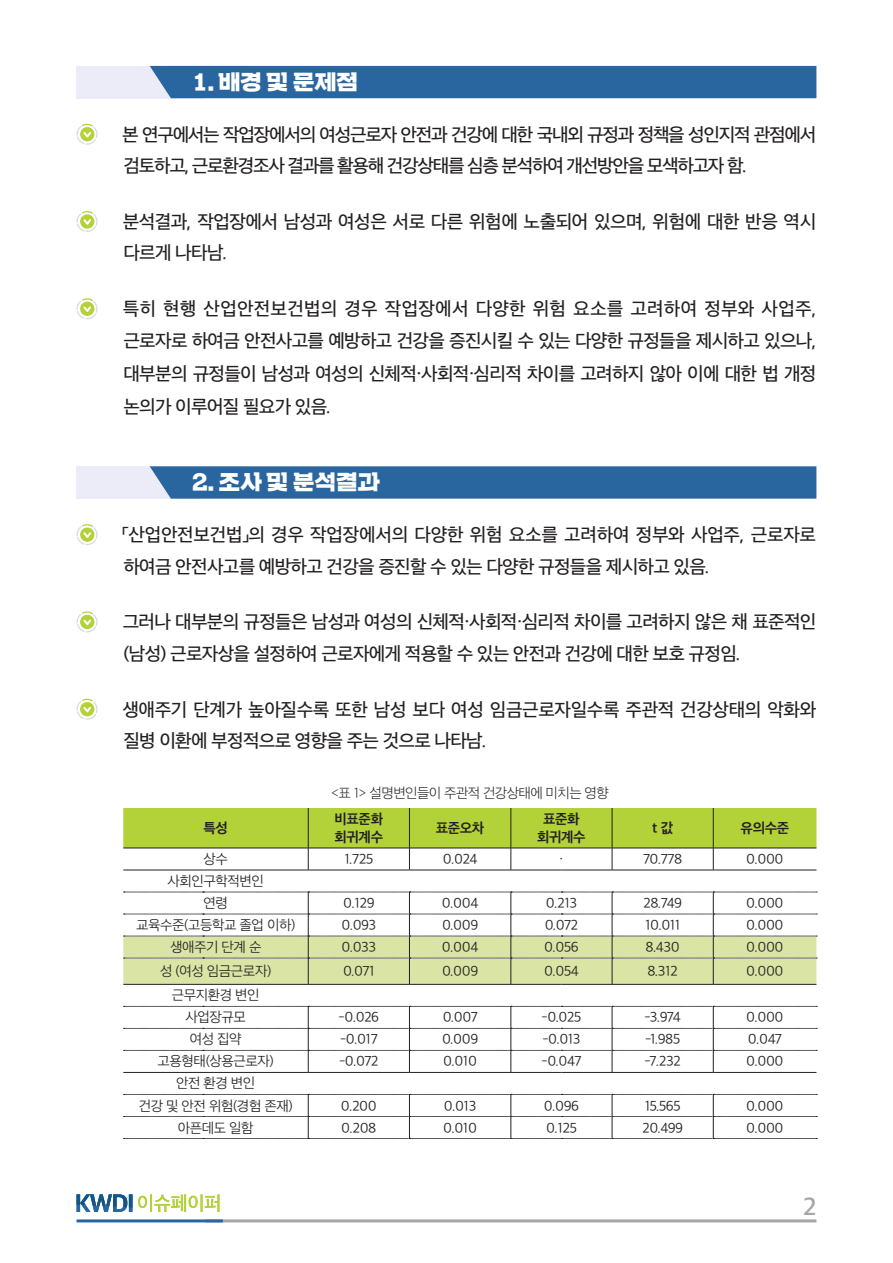
<style>
.page{position:relative;width:893px;height:1263px;background:#fff}
.page>*{position:absolute;margin:0;border:0;box-sizing:border-box;transform-origin:0 0}
.t1{font:24px "SD Gothic Neoa f Sm";color:#a6a6a6}
.소제목{font:22.5px "SD Godeun Buri";letter-spacing:-.04em;color:#fff}
.본문제목{font:18px/32.5px "SD Gothic Neoa e Md";letter-spacing:-.04em;color:#231f20}
.본문제목-2{font:18px/31.5px "SD Gothic Neoa e Md";letter-spacing:-.07em;color:#231f20}
.본문제목-3{font:18px/31.5px "SD Gothic Neoa e Md";letter-spacing:-.015em;color:#231f20}
.본문제목-4{font:18px/31.5px "SD Gothic Neoa e Md";letter-spacing:-.02em;color:#231f20}
.표_본문{font:13.5px "SD Gothic Neoa c Lt";letter-spacing:-.03em;color:#231f20}
.표-강조{font:13.5px "SD Gothic Neoa g Bd";letter-spacing:-.03em;color:#231f20}
.표제목{font:13.5px "SD Gothic Neoa b Ult Lt";letter-spacing:-.04em;color:#231f20}
</style>
<div class="page">
<svg style="left:77px;top:1194px;width:55px;height:18px"></svg>
<svg style="left:138px;top:1194px;width:81px;height:18px"></svg>
<hr style="left:205px;top:1219px;width:611px;height:3px;background:#a6a6a6">
<hr style="left:77px;top:1219px;width:146px;height:3px;background:#2966a0">
<div style="left:77px;top:66px;width:128px;height:32px;background:#ececf9"></div>
<div style="left:150px;top:66px;width:666px;height:32px;background:#2966a0"></div>
<svg style="left:76px;top:124px;width:21px;height:21px"></svg>
<svg style="left:76px;top:211px;width:21px;height:21px"></svg>
<svg style="left:76px;top:298px;width:21px;height:22px"></svg>
<div style="left:77px;top:466px;width:128px;height:33px;background:#ececf9"></div>
<svg style="left:150px;top:466px;width:666px;height:33px;background:#306ba3"></svg>
<svg style="left:76px;top:524px;width:21px;height:21px"></svg>
<svg style="left:76px;top:611px;width:21px;height:22px"></svg>
<svg style="left:76px;top:699px;width:21px;height:21px"></svg>
<svg style="left:123px;top:808px;width:693px;height:62px"></svg>
<hr style="left:123px;top:984px;width:80px;height:1px;background:#231f20">
<hr style="left:203px;top:984px;width:105px;height:1px;background:#231f20">
<hr style="left:308px;top:984px;width:101px;height:1px;background:#231f20">
<hr style="left:409px;top:984px;width:102px;height:1px;background:#231f20">
<hr style="left:511px;top:984px;width:50px;height:1px;background:#231f20">
<hr style="left:561px;top:984px;width:51px;height:1px;background:#231f20">
<hr style="left:612px;top:984px;width:101px;height:1px;background:#231f20">
<hr style="left:713px;top:984px;width:103px;height:1px;background:#231f20">
<hr style="left:123px;top:848px;width:80px;height:1px;background:#231f20">
<hr style="left:203px;top:848px;width:105px;height:1px;background:#231f20">
<hr style="left:308px;top:848px;width:101px;height:1px;background:#231f20">
<hr style="left:409px;top:848px;width:102px;height:1px;background:#231f20">
<hr style="left:511px;top:848px;width:50px;height:1px;background:#231f20">
<hr style="left:561px;top:848px;width:51px;height:1px;background:#231f20">
<hr style="left:612px;top:848px;width:101px;height:1px;background:#231f20">
<hr style="left:713px;top:848px;width:103px;height:1px;background:#231f20">
<hr style="left:123px;top:1072px;width:80px;height:1px;background:#231f20">
<hr style="left:203px;top:1072px;width:105px;height:1px;background:#231f20">
<hr style="left:308px;top:1072px;width:101px;height:1px;background:#231f20">
<hr style="left:409px;top:1072px;width:102px;height:1px;background:#231f20">
<hr style="left:511px;top:1072px;width:50px;height:1px;background:#231f20">
<hr style="left:561px;top:1072px;width:51px;height:1px;background:#231f20">
<hr style="left:612px;top:1072px;width:101px;height:1px;background:#231f20">
<hr style="left:713px;top:1072px;width:103px;height:1px;background:#231f20">
<hr style="left:308px;top:808px;width:1px;height:40px;background:#231f20">
<hr style="left:123px;top:870px;width:80px;height:1px;background:#231f20">
<hr style="left:203px;top:870px;width:105px;height:1px;background:#231f20">
<hr style="left:308px;top:870px;width:101px;height:1px;background:#231f20">
<hr style="left:409px;top:870px;width:102px;height:1px;background:#231f20">
<hr style="left:511px;top:870px;width:50px;height:1px;background:#231f20">
<hr style="left:561px;top:870px;width:51px;height:1px;background:#231f20">
<hr style="left:612px;top:870px;width:101px;height:1px;background:#231f20">
<hr style="left:713px;top:870px;width:103px;height:1px;background:#231f20">
<svg style="left:123px;top:892px;width:694px;height:92px"></svg>
<svg style="left:124px;top:1006px;width:693px;height:66px"></svg>
<svg style="left:124px;top:1094px;width:693px;height:45px"></svg>
<p class="소제목" style="left:191px;top:71px;width:168px">1. 배경 및 문제점</p>
<p class="본문제목-2" style="left:122px;top:118px;width:696px">본 연구에서는 작업장에서의 여성근로자 안전과 건강에 대한 국내외 규정과 정책을 성인지적 관점에서 검토하고, 근로환경조사 결과를 활용해 건강상태를 심층 분석하여 개선방안을 모색하고자 함.</p>
<p class="본문제목" style="left:123px;top:206px;width:695px;line-height:31.5px">분석결과, 작업장에서 남성과 여성은 서로 다른 위험에 노출되어 있으며, 위험에 대한 반응 역시 다르게 나타남.</p>
<p class="본문제목" style="left:123px;top:292px;width:695px;text-align:justify">특히 현행 산업안전보건법의 경우 작업장에서 다양한 위험 요소를 고려하여 정부와 사업주, 근로자로 하여금 안전사고를 예방하고 건강을 증진시킬 수 있는 다양한 규정들을 제시하고 있으나, 대부분의 규정들이 남성과 여성의 신체적·사회적·심리적 차이를 고려하지 않아 이에 대한 법 개정 논의가 이루어질 필요가 있음.</p>
<p class="소제목" style="left:191px;top:471px;width:190px">2. 조사 및 분석결과</p>
<p class="본문제목-3" style="left:122px;top:519px;width:695px">「산업안전보건법」의 경우 작업장에서의 다양한 위험 요소를 고려하여 정부와 사업주, 근로자로 하여금 안전사고를 예방하고 건강을 증진할 수 있는 다양한 규정들을 제시하고 있음.</p>
<p class="본문제목" style="left:123px;top:606px;width:695px;line-height:31.5px">그러나 대부분의 규정들은 남성과 여성의 신체적·사회적·심리적 차이를 고려하지 않은 채 표준적인 (남성) 근로자상을 설정하여 근로자에게 적용할 수 있는 안전과 건강에 대한 보호 규정임.</p>
<p class="본문제목-4" style="left:122px;top:693px;width:695px">생애주기 단계가 높아질수록 또한 남성 보다 여성 임금근로자일수록 주관적 건강상태의 악화와 질병 이환에 부정적으로 영향을 주는 것으로 나타남.</p>
<p class="표제목" style="left:331px;top:786px;width:279px">&lt;표 1&gt; 설명변인들이 주관적 건강상태에 미치는 영향</p>
<p class="표-강조" style="left:204px;top:821px;width:26px">특성</p>
<p class="표-강조" style="left:335px;top:812px;width:50px">비표준화</p>
<p class="표-강조" style="left:335px;top:830px;width:50px">회귀계수</p>
<p class="표-강조" style="left:543px;top:812px;width:38px">표준화</p>
<p class="표-강조" style="left:537px;top:830px;width:50px">회귀계수</p>
<p class="표-강조" style="left:436px;top:821px;width:50px">표준오차</p>
<p class="표-강조" style="left:652px;top:821px;width:22px">t 값</p>
<p class="표-강조" style="left:741px;top:821px;width:50px">유의수준</p>
<p class="표_본문" style="left:204px;top:852px;width:26px">상수</p>
<p class="표_본문" style="left:345px;top:852px;width:30px">1.725</p>
<p class="표_본문" style="left:443px;top:852px;width:36px">0.024</p>
<p class="표_본문" style="left:559px;top:852px;width:6px">·</p>
<p class="표_본문" style="left:643px;top:852px;width:41px">70.778</p>
<p class="표_본문" style="left:746px;top:852px;width:39px">0.000</p>
<p class="표_본문" style="left:168px;top:874px;width:98px">사회인구학적변인</p>
<p class="표_본문" style="left:204px;top:896px;width:26px">연령</p>
<p class="표_본문" style="left:343px;top:896px;width:33px">0.129</p>
<p class="표_본문" style="left:442px;top:896px;width:38px">0.004</p>
<p class="표_본문" style="left:546px;top:896px;width:33px">0.213</p>
<p class="표_본문" style="left:643px;top:896px;width:40px">28.749</p>
<p class="표_본문" style="left:746px;top:896px;width:39px">0.000</p>
<p class="표_본문" style="left:136px;top:918px;width:161px">교육수준(고등학교 졸업 이하)</p>
<p class="표_본문" style="left:341px;top:918px;width:36px">0.093</p>
<p class="표_본문" style="left:442px;top:918px;width:38px">0.009</p>
<p class="표_본문" style="left:545px;top:918px;width:35px">0.072</p>
<p class="표_본문" style="left:645px;top:918px;width:37px">10.011</p>
<p class="표_본문" style="left:746px;top:918px;width:39px">0.000</p>
<p class="표_본문" style="left:170px;top:940px;width:93px">생애주기 단계 순</p>
<p class="표_본문" style="left:342px;top:940px;width:36px">0.033</p>
<p class="표_본문" style="left:442px;top:940px;width:38px">0.004</p>
<p class="표_본문" style="left:544px;top:940px;width:36px">0.056</p>
<p class="표_본문" style="left:645px;top:940px;width:36px">8.430</p>
<p class="표_본문" style="left:746px;top:940px;width:39px">0.000</p>
<p class="표_본문" style="left:160px;top:964px;width:113px">성 (여성 임금근로자)</p>
<p class="표_본문" style="left:343px;top:964px;width:33px">0.071</p>
<p class="표_본문" style="left:442px;top:964px;width:38px">0.009</p>
<p class="표_본문" style="left:544px;top:964px;width:36px">0.054</p>
<p class="표_본문" style="left:647px;top:964px;width:32px">8.312</p>
<p class="표_본문" style="left:746px;top:964px;width:39px">0.000</p>
<p class="표_본문" style="left:172px;top:988px;width:89px">근무지환경 변인</p>
<p class="표_본문" style="left:186px;top:1010px;width:62px">사업장규모</p>
<p class="표_본문" style="left:339px;top:1010px;width:42px">-0.026</p>
<p class="표_본문" style="left:443px;top:1010px;width:36px">0.007</p>
<p class="표_본문" style="left:542px;top:1010px;width:41px">-0.025</p>
<p class="표_본문" style="left:644px;top:1010px;width:38px">-3.974</p>
<p class="표_본문" style="left:746px;top:1010px;width:39px">0.000</p>
<p class="표_본문" style="left:190px;top:1032px;width:53px">여성 집약</p>
<p class="표_본문" style="left:340px;top:1032px;width:39px">-0.017</p>
<p class="표_본문" style="left:442px;top:1032px;width:38px">0.009</p>
<p class="표_본문" style="left:542px;top:1032px;width:40px">-0.013</p>
<p class="표_본문" style="left:645px;top:1032px;width:37px">-1.985</p>
<p class="표_본문" style="left:748px;top:1032px;width:36px">0.047</p>
<p class="표_본문" style="left:158px;top:1055px;width:118px">고용형태(상용근로자)</p>
<p class="표_본문" style="left:339px;top:1055px;width:41px">-0.072</p>
<p class="표_본문" style="left:443px;top:1055px;width:35px">0.010</p>
<p class="표_본문" style="left:541px;top:1055px;width:41px">-0.047</p>
<p class="표_본문" style="left:645px;top:1055px;width:38px">-7.232</p>
<p class="표_본문" style="left:746px;top:1055px;width:39px">0.000</p>
<p class="표_본문" style="left:176px;top:1077px;width:81px">안전 환경 변인</p>
<p class="표_본문" style="left:139px;top:1099px;width:155px">건강 및 안전 위험(경험 존재)</p>
<p class="표_본문" style="left:341px;top:1099px;width:38px">0.200</p>
<p class="표_본문" style="left:444px;top:1099px;width:34px">0.013</p>
<p class="표_본문" style="left:544px;top:1099px;width:37px">0.096</p>
<p class="표_본문" style="left:645px;top:1099px;width:37px">15.565</p>
<p class="표_본문" style="left:746px;top:1099px;width:39px">0.000</p>
<p class="표_본문" style="left:178px;top:1121px;width:77px">아픈데도 일함</p>
<p class="표_본문" style="left:341px;top:1121px;width:37px">0.208</p>
<p class="표_본문" style="left:443px;top:1121px;width:35px">0.010</p>
<p class="표_본문" style="left:546px;top:1121px;width:32px">0.125</p>
<p class="표_본문" style="left:642px;top:1121px;width:42px">20.499</p>
<p class="표_본문" style="left:746px;top:1121px;width:39px">0.000</p>
<p class="t1" style="left:803px;top:1194px;width:15px">2</p>
</div>
